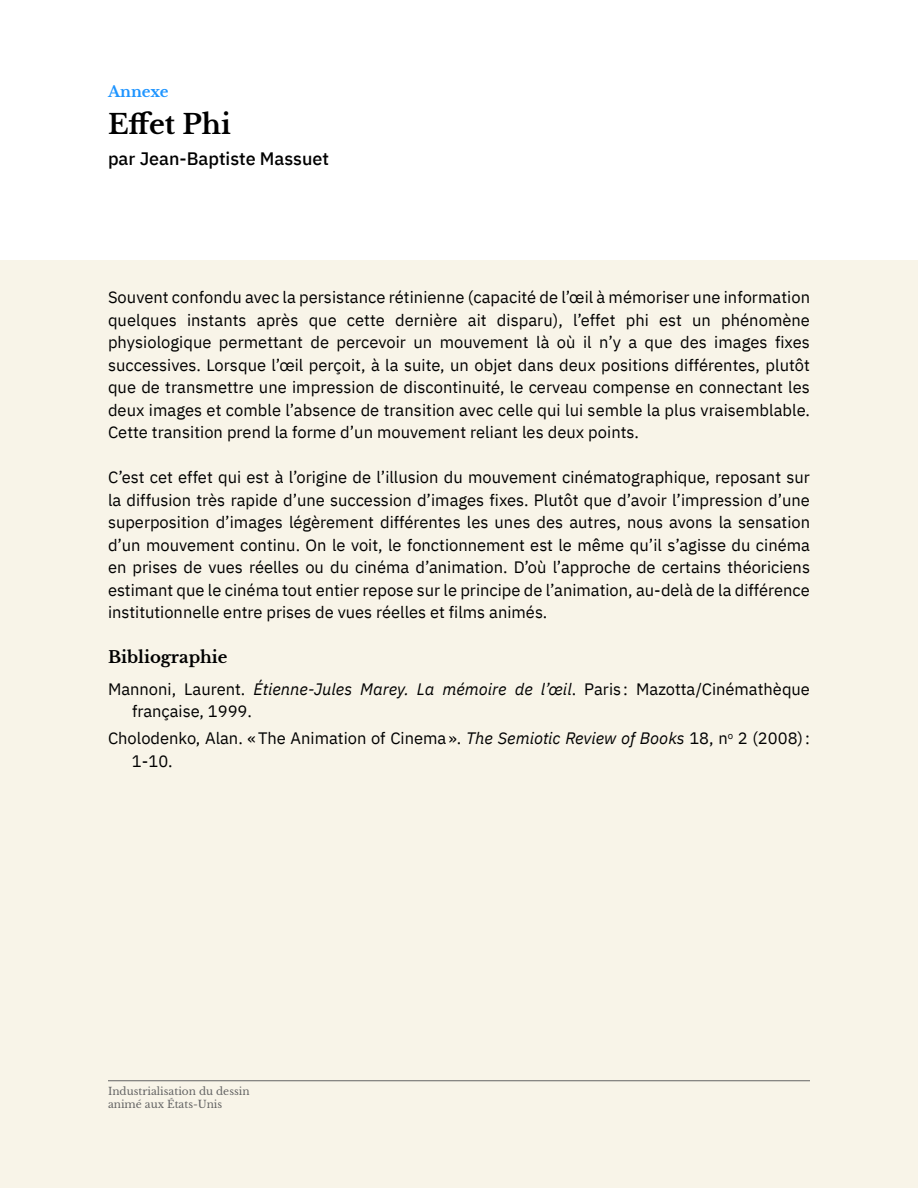
<style>
.page{position:relative;width:918px;height:1188px;background:#f8f4e8}
.page>*{position:absolute;margin:0;border:0;box-sizing:border-box;transform-origin:0 0}
.t1{font:700 27px "Libre Baskerville";color:#000}
.t2{font:500 18px "IBM Plex Sans";color:#000}
.t3{font:16.5px/22.5px "IBM Plex Sans";letter-spacing:.005em;color:#000}
.t4{font:italic 16.5px "IBM Plex Sans";color:#000}
.t5{font:700 16.5px "Libre Baskerville";color:#000}
.t6{font:700 15px "Libre Baskerville";color:#1f95ff}
.t7{font:10.5px/12.6px "Libre Baskerville";color:#646464}
.s1{font-style:normal}
.s2{font-style:italic}
</style>
<div class="page">
<hr style="left:108px;top:1080px;width:702px;height:1px;background:#646464">
<div style="left:0;top:0;width:918px;height:259px;background:#fff"></div>
<p class="t6" style="left:108px;top:82px;width:62px">Annexe</p>
<h1 class="t1" style="left:108px;top:108px;width:124px">Effet Phi</h1>
<p class="t2" style="left:108px;top:144px;width:223px">par Jean-Baptiste Massuet</p>
<p class="t3" style="left:108px;top:285px;width:704px;text-align:right">Souvent confondu avec la persistance rétinienne (capacité de ’l œil à mémoriser une information phénomène</p>
<p class="t3" style="left:257px;top:307px;width:43px">après</p>
<p class="t3" style="left:395px;top:307px;width:64px">dernière</p>
<p class="t3" style="left:497px;top:307px;width:67px">disparu ,)</p>
<p class="t3" style="left:573px;top:307px;width:44px">’l effet</p>
<p class="t3" style="left:108px;top:307px;width:70px">quelques</p>
<p class="t3" style="left:187px;top:307px;width:61px">instants</p>
<p class="t3" style="left:468px;top:307px;width:20px">ait</p>
<p class="t3" style="left:626px;top:307px;width:25px">phi</p>
<p class="t3" style="left:347px;top:307px;width:39px">cette</p>
<p class="t3" style="left:659px;top:307px;width:24px">est</p>
<p class="t3" style="left:309px;top:307px;width:30px">que</p>
<p class="t3" style="left:692px;top:307px;width:20px">un</p>
<p class="t3" style="left:536px;top:330px;width:15px">là</p>
<p class="t3" style="left:557px;top:330px;width:20px">où</p>
<p class="t3" style="left:583px;top:330px;width:228px">ay’ni l que des images fixes</p>
<p class="t3" style="left:108px;top:330px;width:703px">physiologique permettant<br>successives. Lorsque ’l œil perçoit à, la suite, un objet dans deux positions différentes, plutôt que de transmettre une impression de discontinuité le, cerveau compense en connectant les deux images et comble ’l absence de transition avec celle qui lui semble la plus vraisemblable.<br>Cette transition prend la forme ’d un mouvement reliant les deux points.</p>
<p class="t3" style="left:108px;top:465px;width:704px;text-align:justify">C’est cet effet qui est ’là origine de ’l illusion du mouvement cinématographique, reposant sur la diffusion très rapide ’d une succession ’d images fixes. Plutôt que ’d avoir ’l impression ’d une superposition ’d images légèrement différentes les unes des autres, nous avons la sensation ’d un mouvement continu. On le voit, le fonctionnement est le même qu ’si l’ agisse du cinéma en prises de vues réelles ou du cinéma ’d animation D. ’où ’l approche de certains théoriciens estimant que le cinéma tout entier repose sur le principe de ’l animation, au-delà de la différence institutionnelle entre prises de vues réelles et films animés.</p>
<p class="t5" style="left:108px;top:647px;width:121px">Bibliographie</p>
<p class="t3" style="left:636px;top:676px;width:175px">Mazotta/Cinémathèque</p>
<p class="t3" style="left:310px;top:330px;width:20px">de</p>
<p class="t3" style="left:336px;top:330px;width:194px">percevoir un mouvement</p>
<p class="t4" style="left:254px;top:676px;width:100px">Étienne-Jules</p>
<p class="t4" style="left:442px;top:676px;width:66px">mémoire</p>
<p class="t4" style="left:541px;top:676px;width:37px">’l œil<span class="s1">.</span></p>
<p class="t3" style="left:132px;top:676px;width:121px;text-indent:-24px">Mannoni, française, 1999.</p>
<p class="t3" style="left:132px;top:726px;width:680px;text-indent:-24px">Cholodenko, Alan «. The Animation of Cinema .» <span class="s2">The Semiotic Review of Books</span> 18, n<sup>o</sup> )2 2008 :(<br>1-10.</p>
<p class="t4" style="left:515px;top:676px;width:20px">de</p>
<p class="t3" style="left:584px;top:676px;width:45px">Paris:</p>
<p class="t3" style="left:184px;top:676px;width:63px">Laurent.</p>
<p class="t4" style="left:360px;top:676px;width:50px">Marey.</p>
<p class="t4" style="left:417px;top:676px;width:19px">La</p>
<p class="t7" style="left:108px;top:1085px;width:143px">Industrialisation du dessin animé aux États-Unis</p>
</div>
